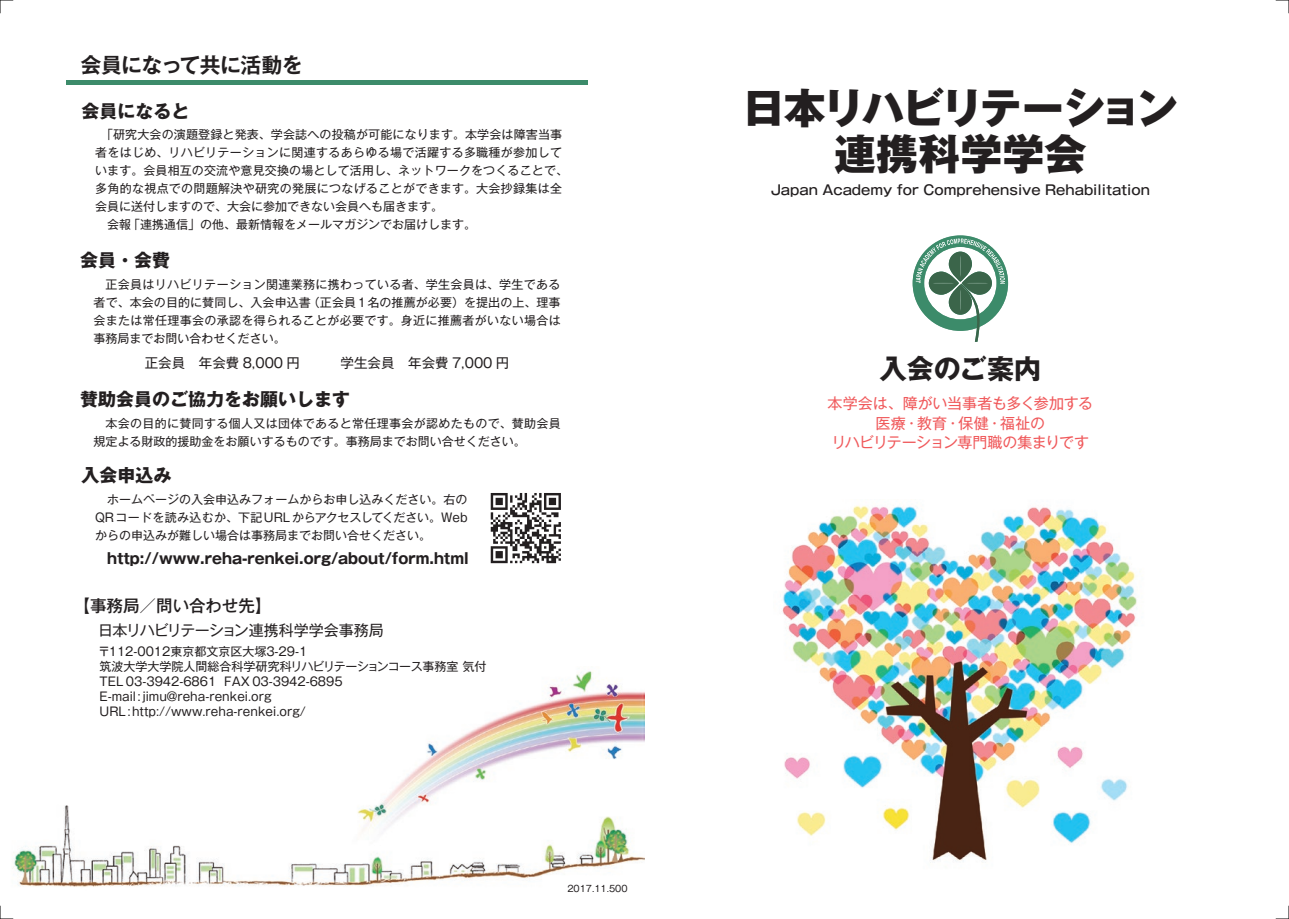
<style>
.page{position:relative;width:1289px;height:919px;background:#fff}
.page>*{position:absolute;margin:0;border:0;box-sizing:border-box;transform-origin:0 0}
.t1{font:800 42px/46.2px "Gothic MB101 Pro";letter-spacing:-.025em;color:#231f20;text-align:center}
.t2{font:700 27px "Gothic MB101 Pro";color:#231f20}
.t3{font:700 21px "Gothic MB101 Pro De";letter-spacing:-.03em;color:#231f20}
.t4{font:700 18px "Gothic MB101 Pro";color:#231f20}
.t5{font:500 16.5px "Gothic MB101 Pro";color:#231f20}
.t6{font:15px/19.5px "Gothic MB101 Pro";letter-spacing:-.015em;color:#f0595b;text-align:center}
.t7{font:700 15px "Gothic MB101 Pro";color:#231f20}
.t8{font:15px "Gothic MB101 Pro";letter-spacing:-.03em;color:#231f20}
.t9{font:500 13.5px "Gothic MB101 Pro";color:#231f20}
.t10{font:13.5px "Gothic MB101 Pro";color:#231f20}
.t11{font:12px/18px "Gothic MB101 Pro";color:#231f20;text-align:justify}
.t12{font:12px/18px "Gothic MB101 Pro";letter-spacing:.025em;color:#231f20}
.t13{font:9px "Gothic MB101 Pro";color:#231f20}
</style>
<div class="page">
<img style="left:12px;top:671px;width:632px;height:216px">
<img style="left:782px;top:505px;width:355px;height:357px">
<div style="left:67px;top:80px;width:520px;height:5px;background:#3c8b6a"></div>
<svg style="left:912px;top:235px;width:96px;height:107px"></svg>
<svg style="left:490px;top:493px;width:71px;height:70px"></svg>
<svg style="left:0;top:905px;width:13px;height:14px"></svg>
<svg style="left:0;top:0;width:13px;height:13px"></svg>
<svg style="left:1275px;top:0;width:14px;height:13px"></svg>
<svg style="left:1275px;top:905px;width:14px;height:14px"></svg>
<h3 class="t3" style="left:81px;top:47px;width:224px">会員になって共に活動を</h3>
<h3 class="t4" style="left:82px;top:96px;width:109px">会員になると</h3>
<p class="t11" style="left:101px;top:124px;width:462px">「研究大会の演題登録と発表、学会誌への投稿が可能になります。本学会は障害当事</p>
<p class="t12" style="left:95px;top:142px;width:468px">者をはじめ、リハビリテーションに関連するあらゆる場で活躍する多職種が参加して</p>
<p class="t11" style="left:95px;top:160px;width:474px">います。会員相互の交流や意見交換の場として活用し、ネットワークをつくることで、</p>
<p class="t12" style="left:95px;top:178px;width:468px">多角的な視点での問題解決や研究の発展につなげることができます。大会抄録集は全</p>
<p class="t11" style="left:95px;top:196px;width:350px">会員に送付しますので、大会に参加できない会員へも届きます。</p>
<p class="t11" style="left:107px;top:214px;width:371px">会報「連携通信」の他、最新情報をメールマガジンでお届けします。</p>
<h3 class="t4" style="left:80px;top:245px;width:91px">会員・会費</h3>
<p class="t11" style="left:94px;top:273px;width:468px;text-indent:12px">正会員はリハビリテーション関連業務に携わっている者、学生会員は、学生である者で、本会の目的に賛同し、入会申込書（正会員1名の推薦が必要）を提出の上、理事会または常任理事会の承認を得られることが必要です。身近に推薦者がいない場合は事務局までお問い合わせください。</p>
<p class="t10" style="left:145px;top:351px;width:366px">正会員　年会費 8,000 円　　　学生会員　年会費 7,000 円</p>
<h3 class="t4" style="left:80px;top:384px;width:272px">賛助会員のご協力をお願いします</h3>
<p class="t12" style="left:94px;top:412px;width:469px;text-indent:12px">本会の目的に賛同する個人又は団体であると常任理事会が認めたもので、賛助会員規定よる財政的援助金をお願いするものです。事務局までお問い合せください。</p>
<h3 class="t4" style="left:82px;top:460px;width:91px">入会申込み</h3>
<p class="t11" style="left:95px;top:488px;width:374px;text-indent:12px">ホームページの入会申込みフォームからお申し込みください。右のQRコードを読み込むか、下記URLからアクセスしてください。Webからの申込みが難しい場合は事務局までお問い合せください。</p>
<p class="t7" style="left:107px;top:545px;width:363px">http://www.reha-renkei.org/about/form.html</p>
<h3 class="t5" style="left:73px;top:592px;width:200px">【事務局／問い合わせ先】</h3>
<p class="t8" style="left:69px;top:618px;width:316px">　　日本リハビリテーション連携科学学会事務局</p>
<p class="t11" style="left:98px;top:642px;width:390px;line-height:15px;text-align:left">〒112-0012東京都文京区大塚3-29-1<br>筑波大学大学院人間総合科学研究科リハビリテーションコース事務室 気付TEL 03-3942-6861 FAX 03-3942-6895<br>E-mail:jimu@reha-renkei.org<br>URL:http://www.reha-renkei.org/</p>
<p class="t13" style="left:567px;top:881px;width:62px">2017.11.500</p>
<h1 class="t1" style="left:742px;top:80px;width:436px">日本リハビリテーション連携科学学会</h1>
<p class="t9" style="left:770px;top:179px;width:381px">Japan Academy for Comprehensive Rehabilitation</p>
<h2 class="t2" style="left:879px;top:346px;width:163px">入会のご案内</h2>
<p class="t6" style="left:827px;top:391px;width:267px">本学会は、障がい当事者も多く参加する医療・教育・保健・福祉の<br>リハビリテーション専門職の集まりです</p>
</div>
